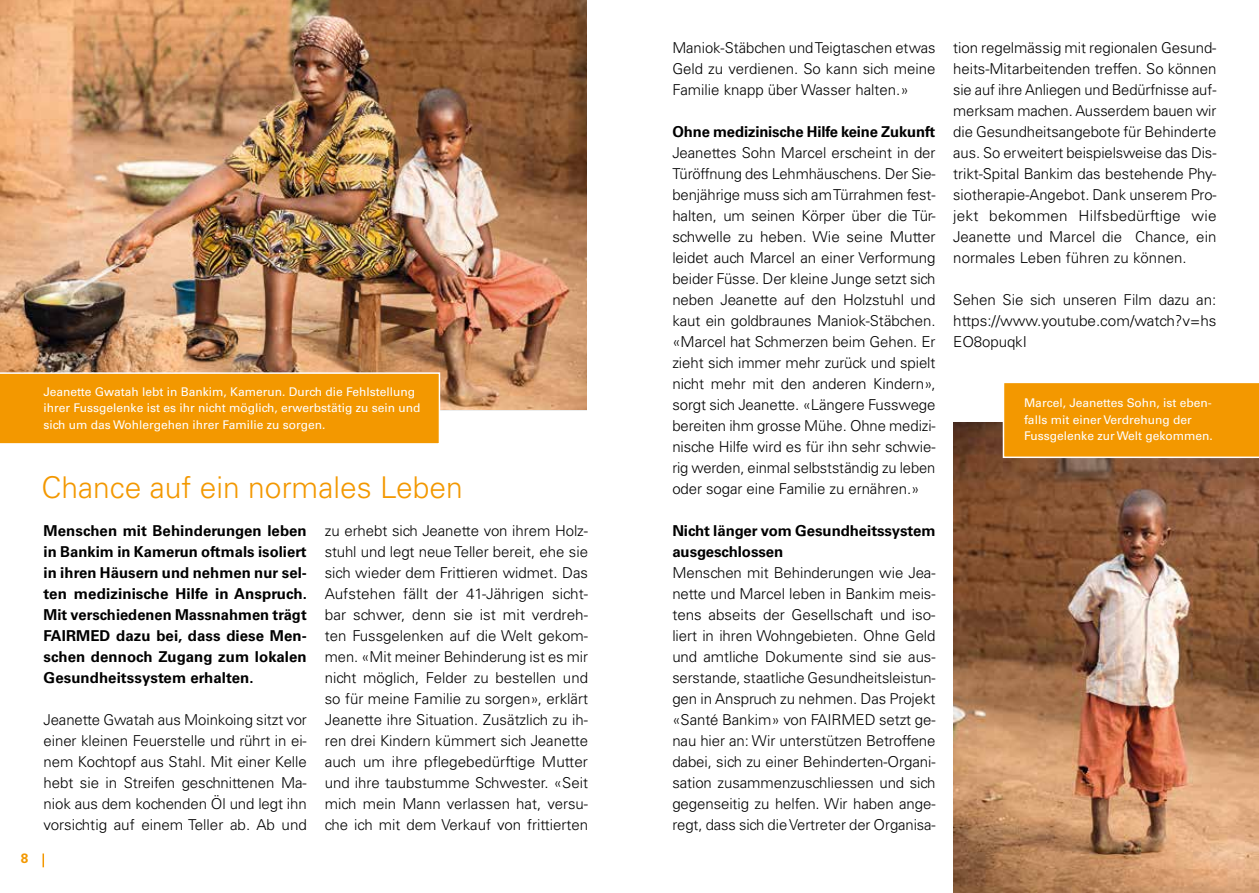
<style>
.page{position:relative;width:1259px;height:893px;background:#fff}
.page>*{position:absolute;margin:0;border:0;box-sizing:border-box;transform-origin:0 0}
.t1{font:300 30px "Univers LT Std";color:#f39800}
.t2{font:300 15px/21px "Univers LT Std";letter-spacing:-.005em;color:#000;text-align:justify}
.t3{font:700 15px/21px "Univers LT Std";letter-spacing:-.005em;color:#000;text-align:justify}
.t4{font:700 13.5px "Univers LT Std";color:#f39800}
.t5{font:12px/16.5px "Univers LT Std";color:#fff}
</style>
<div class="page">
<svg style="left:43px;top:853px;width:1px;height:14px"></svg>
<img style="left:0;top:0;width:587px;height:410px">
<div style="left:0;top:372px;width:440px;height:72px;background:#f39800"></div>
<img style="left:953px;top:422px;width:306px;height:471px">
<div style="left:1002px;top:383px;width:257px;height:75px;background:#f39800"></div>
<p class="t4" style="left:21px;top:851px;width:9px">8</p>
<p class="t2" style="left:672px;top:38px;width:265px">Maniok-Stäbchen und Teigtaschen etwas Geld zu verdienen. So kann sich meine Familie knapp über Wasser halten.»</p>
<p class="t3" style="left:672px;top:122px;width:264px">Ohne medizinische Hilfe keine Zukunft</p>
<p class="t2" style="left:672px;top:143px;width:265px">Jeanettes Sohn Marcel erscheint in der Türöffnung des Lehmhäuschens. Der Sie&shy;benjährige muss sich am Türrahmen fest&shy;halten, um seinen Körper über die Tür&shy;schwelle zu heben. Wie seine Mutter leidet auch Marcel an einer Verformung beider Füsse. Der kleine Junge setzt sich neben Jeanette auf den Holzstuhl und kaut ein goldbraunes Maniok-Stäbchen. «Marcel hat Schmerzen beim Gehen. Er zieht sich immer mehr zurück und spielt nicht mehr mit den anderen Kindern», sorgt sich Jeanette. «Längere Fusswege bereiten ihm grosse Mühe. Ohne medizi&shy;nische Hilfe wird es für ihn sehr schwie&shy;rig werden, einmal selbstständig zu leben oder sogar eine Familie zu ernähren.»</p>
<p class="t3" style="left:672px;top:521px;width:265px">Nicht länger vom Gesundheitssystem ausgeschlossen</p>
<p class="t2" style="left:672px;top:563px;width:265px">Menschen mit Behinderungen wie Jea&shy;nette und Marcel leben in Bankim meis&shy;tens abseits der Gesellschaft und iso&shy;liert in ihren Wohngebieten. Ohne Geld und amtliche Dokumente sind sie aus&shy;serstande, staatliche Gesundheitsleistun&shy;gen in Anspruch zu nehmen. Das Projekt «Santé Bankim» von FAIRMED setzt ge&shy;nau hier an: Wir unterstützen Betroffene dabei, sich zu einer Behinderten-Organi&shy;sation zusammenzuschliessen und sich gegenseitig zu helfen. Wir haben ange&shy;regt, dass sich die Vertreter der Organisa-</p>
<p class="t2" style="left:953px;top:38px;width:265px">tion regelmässig mit regionalen Gesund&shy;heits-Mitarbeitenden treffen. So können sie auf ihre Anliegen und Bedürfnisse auf&shy;merksam machen. Ausserdem bauen wir die Gesundheitsangebote für Behinderte aus. So erweitert beispielsweise das Dis&shy;trikt-Spital Bankim das bestehende Phy&shy;siotherapie-Angebot. Dank unserem Pro&shy;jekt bekommen Hilfsbedürftige wie Jeanette und Marcel die Chance, ein normales Leben führen zu können.</p>
<p class="t2" style="left:953px;top:290px;width:265px">Sehen Sie sich unseren Film dazu an: https://www.youtube.com/watch?v=hs EO8opuqkI</p>
<p class="t5" style="left:43px;top:383px;width:378px">Jeanette Gwatah lebt in Bankim, Kamerun. Durch die Fehlstellung ihrer Fussgelenke ist es ihr nicht möglich, erwerbstätig zu sein und sich um das Wohlergehen ihrer Familie zu sorgen.</p>
<p class="t5" style="left:1024px;top:395px;width:190px">Marcel, Jeanettes Sohn, ist eben&shy;falls mit einer Verdrehung der<br>Fussgelenke zur Welt gekommen.</p>
<h1 class="t1" style="left:41px;top:469px;width:423px">Chance auf ein normales Leben</h1>
<p class="t3" style="left:44px;top:520px;width:265px">Menschen mit Behinderungen leben in Bankim in Kamerun oftmals isoliert in ihren Häusern und nehmen nur sel&shy;ten medizinische Hilfe in Anspruch.<br>Mit verschiedenen Massnahmen trägt FAIRMED dazu bei, dass diese Men&shy;schen dennoch Zugang zum lokalen Gesundheitssystem erhalten.</p>
<p class="t2" style="left:44px;top:709px;width:265px">Jeanette Gwatah aus Moinkoing sitzt vor einer kleinen Feuerstelle und rührt in ei&shy;nem Kochtopf aus Stahl. Mit einer Kelle hebt sie in Streifen geschnittenen Ma&shy;niok aus dem kochenden Öl und legt ihn vorsichtig auf einem Teller ab. Ab und</p>
<p class="t2" style="left:325px;top:520px;width:265px">zu erhebt sich Jeanette von ihrem Holz&shy;stuhl und legt neue Teller bereit, ehe sie sich wieder dem Frittieren widmet. Das Aufstehen fällt der 41-Jährigen sicht&shy;bar schwer, denn sie ist mit verdreh&shy;ten Fussgelenken auf die Welt gekom&shy;men. «Mit meiner Behinderung ist es mir nicht möglich, Felder zu bestellen und so für meine Familie zu sorgen», erklärt Jeanette ihre Situation. Zusätzlich zu ih&shy;ren drei Kindern kümmert sich Jeanette auch um ihre pflegebedürftige Mutter und ihre taubstumme Schwester. «Seit mich mein Mann verlassen hat, versu&shy;che ich mit dem Verkauf von frittierten</p>
</div>
